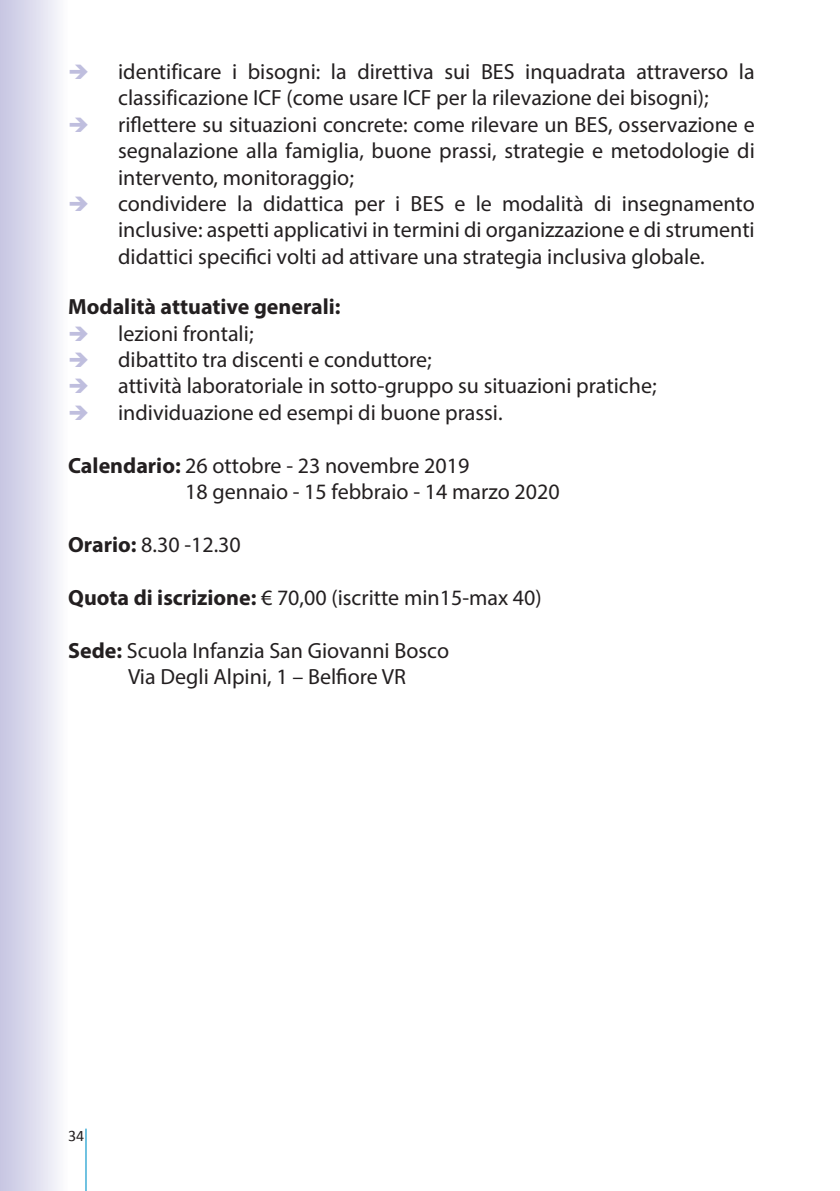
<style>
.page{position:relative;width:840px;height:1191px;background:#fff}
.page>*{position:absolute;margin:0;border:0;box-sizing:border-box;transform-origin:0 0}
.t1{font:22px/26.4px "Myriad Pro";color:#231f20;text-align:justify}
.t2{font:700 22px "Myriad Pro";color:#231f20}
.t3{font:16px "Calibri";color:#231f20}
.s1{color:#bfbede}
.s2{font-weight:700}
</style>
<div class="page">
<div style="left:0;top:0;width:68px;height:1191px;background:linear-gradient(to right,#c5c4e2,#fbfbfd)"></div>
<hr style="left:85px;top:1128px;width:2px;height:63px;background:#59b8dc">
<p class="t1" style="left:68px;top:58px;width:687px;text-align:center"><span class="s1">➔</span> identificare i bisogni: la direttiva sui BES inquadrata attraverso la classificazione ICF (come usare ICF per la rilevazione dei bisogni);</p>
<p class="t1" style="left:118px;top:111px;width:638px;text-indent:-50px"><span class="s1">➔</span> riflettere su situazioni concrete: come rilevare un BES, osservazione e segnalazione alla famiglia, buone prassi, strategie e metodologie di intervento, monitoraggio;</p>
<p class="t1" style="left:118px;top:190px;width:637px;text-indent:-50px"><span class="s1">➔</span> condividere la didattica per i BES e le modalità di insegnamento inclusive: aspetti applicativi in termini di organizzazione e di strumenti didattici specifici volti ad attivare una strategia inclusiva globale.</p>
<p class="t2" style="left:68px;top:292px;width:274px">Modalità attuative generali:</p>
<p class="t1" style="left:68px;top:320px;width:187px"><span class="s1">➔</span> lezioni frontali;</p>
<p class="t1" style="left:68px;top:346px;width:365px"><span class="s1">➔</span> dibattito tra discenti e conduttore;</p>
<p class="t1" style="left:68px;top:372px;width:589px"><span class="s1">➔</span> attività laboratoriale in sotto-gruppo su situazioni pratiche;</p>
<p class="t1" style="left:68px;top:399px;width:436px"><span class="s1">➔</span> individuazione ed esempi di buone prassi.</p>
<p class="t1" style="left:185px;top:452px;width:376px;text-indent:-117px"><span class="s2">Calendario:</span> 26 ottobre - 23 novembre 2019<br>18 gennaio - 15 febbraio - 14 marzo 2020</p>
<p class="t1" style="left:68px;top:531px;width:174px"><span class="s2">Orario:</span> 8.30 -12.30</p>
<p class="t1" style="left:68px;top:584px;width:475px"><span class="s2">Quota di iscrizione:</span> € 70,00 (iscritte min15-max 40)</p>
<p class="t1" style="left:128px;top:636px;width:322px;text-indent:-60px"><span class="s2">Sede:</span> Scuola Infanzia San Giovanni Bosco<br>Via Degli Alpini, 1 – Belfiore VR</p>
<p class="t3" style="left:68px;top:1125px;width:18px">34</p>
</div>
